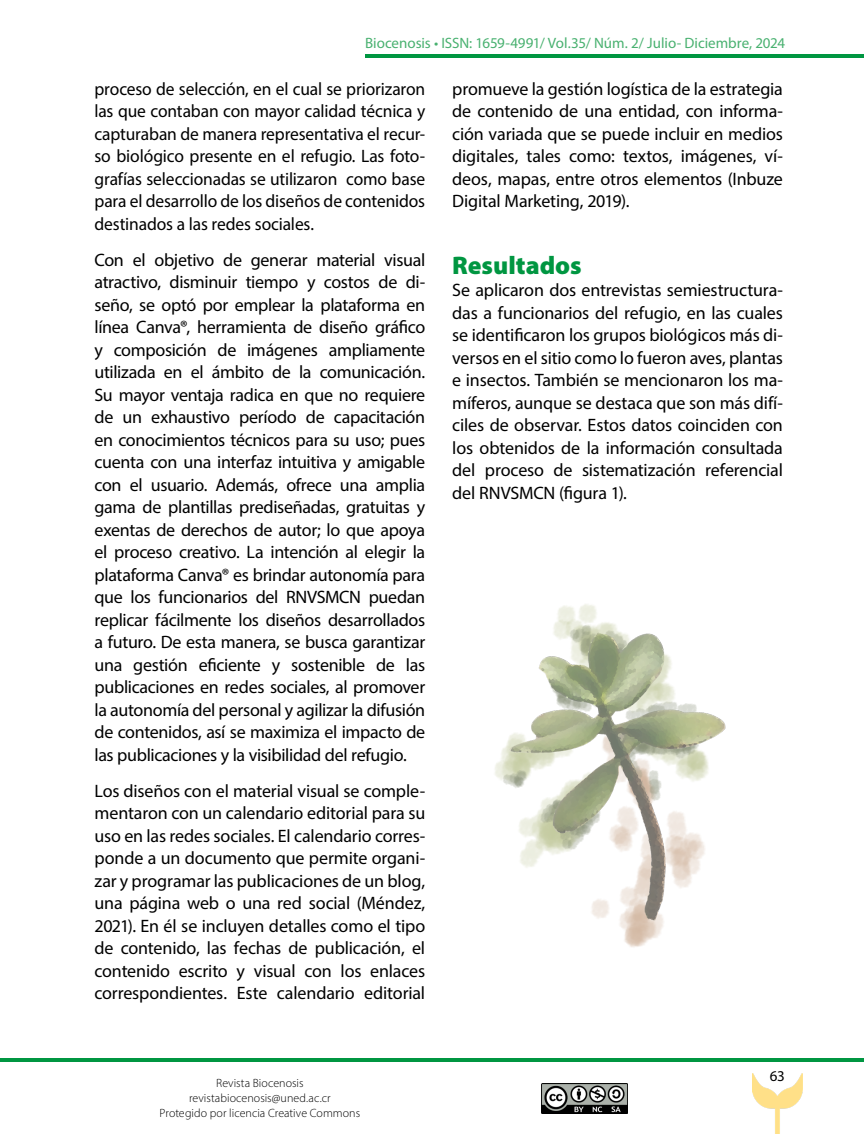
<style>
.page{position:relative;width:864px;height:1134px;background:#fff}
.page>*{position:absolute;margin:0;border:0;box-sizing:border-box;transform-origin:0 0}
.t1{font:900 25.5px "Myriad Pro";color:#009641}
.t2{font:18px/22.5px "Myriad Pro";letter-spacing:-.01em;color:#000;text-align:justify}
.t3{font:15px "Myriad Pro";letter-spacing:-.005em;color:#49b170}
.t4{font:15px "Myriad Pro";color:#000}
.t5{font:300 12px/15px "Myriad Pro";letter-spacing:.005em;color:#000;text-align:center}
</style>
<div class="page">
<img style="left:752px;top:1074px;width:50px;height:60px">
<img style="left:542px;top:1084px;width:85px;height:30px">
<hr style="left:365px;top:54px;width:499px;height:4px;background:#009641">
<hr style="left:0;top:1058px;width:864px;height:4px;background:#009641">
<img style="left:495px;top:604px;width:231px;height:343px">
<p class="t3" style="left:365px;top:34px;width:422px">Biocenosis • ISSN: 1659-4991/ Vol.35/ Núm. 2/ Julio- Diciembre, 2024</p>
<p class="t2" style="left:94px;top:77px;width:332px">proceso de selección, en el cual se priorizaron las que contaban con mayor calidad técnica y capturaban de manera representativa el recur&shy;so biológico presente en el refugio. Las foto&shy;grafías seleccionadas se utilizaron como base para el desarrollo de los diseños de contenidos destinados a las redes sociales.</p>
<p class="t2" style="left:94px;top:248px;width:332px">Con el objetivo de generar material visual atractivo, disminuir tiempo y costos de di&shy;seño, se optó por emplear la plataforma en línea Canva®, herramienta de diseño gráfico y composición de imágenes ampliamente utilizada en el ámbito de la comunicación.<br>Su mayor ventaja radica en que no requiere de un exhaustivo período de capacitación en conocimientos técnicos para su uso; pues cuenta con una interfaz intuitiva y amigable con el usuario. Además, ofrece una amplia gama de plantillas prediseñadas, gratuitas y exentas de derechos de autor; lo que apoya el proceso creativo. La intención al elegir la plataforma Canva® es brindar autonomía para que los funcionarios del RNVSMCN puedan replicar fácilmente los diseños desarrollados a futuro. De esta manera, se busca garantizar una gestión eficiente y sostenible de las publicaciones en redes sociales, al promover la autonomía del personal y agilizar la difusión de contenidos, así se maximiza el impacto de las publicaciones y la visibilidad del refugio.</p>
<p class="t2" style="left:94px;top:779px;width:332px">Los diseños con el material visual se comple&shy;mentaron con un calendario editorial para su uso en las redes sociales. El calendario corres&shy;ponde a un documento que permite organi&shy;zar y programar las publicaciones de un blog, una página web o una red social (Méndez, 2021). En él se incluyen detalles como el tipo de contenido, las fechas de publicación, el contenido escrito y visual con los enlaces correspondientes. Este calendario editorial</p>
<p class="t2" style="left:452px;top:77px;width:332px">promueve la gestión logística de la estrategia de contenido de una entidad, con informa&shy;ción variada que se puede incluir en medios digitales, tales como: textos, imágenes, ví&shy;deos, mapas, entre otros elementos (Inbuze Digital Marketing, 2019).</p>
<h1 class="t1" style="left:452px;top:248px;width:131px">Resultados</h1>
<p class="t2" style="left:452px;top:279px;width:332px">Se aplicaron dos entrevistas semiestructura&shy;das a funcionarios del refugio, en las cuales se identificaron los grupos biológicos más di&shy;versos en el sitio como lo fueron aves, plantas e insectos. También se mencionaron los ma&shy;míferos, aunque se destaca que son más difí&shy;ciles de observar. Estos datos coinciden con los obtenidos de la información consultada del proceso de sistematización referencial del RNVSMCN (figura 1).</p>
<p class="t5" style="left:160px;top:1075px;width:202px">Revista Biocenosis revistabiocenosis@uned.ac.cr<br>Protegido por licencia Creative Commons</p>
<p class="t4" style="left:770px;top:1067px;width:17px">63</p>
</div>
